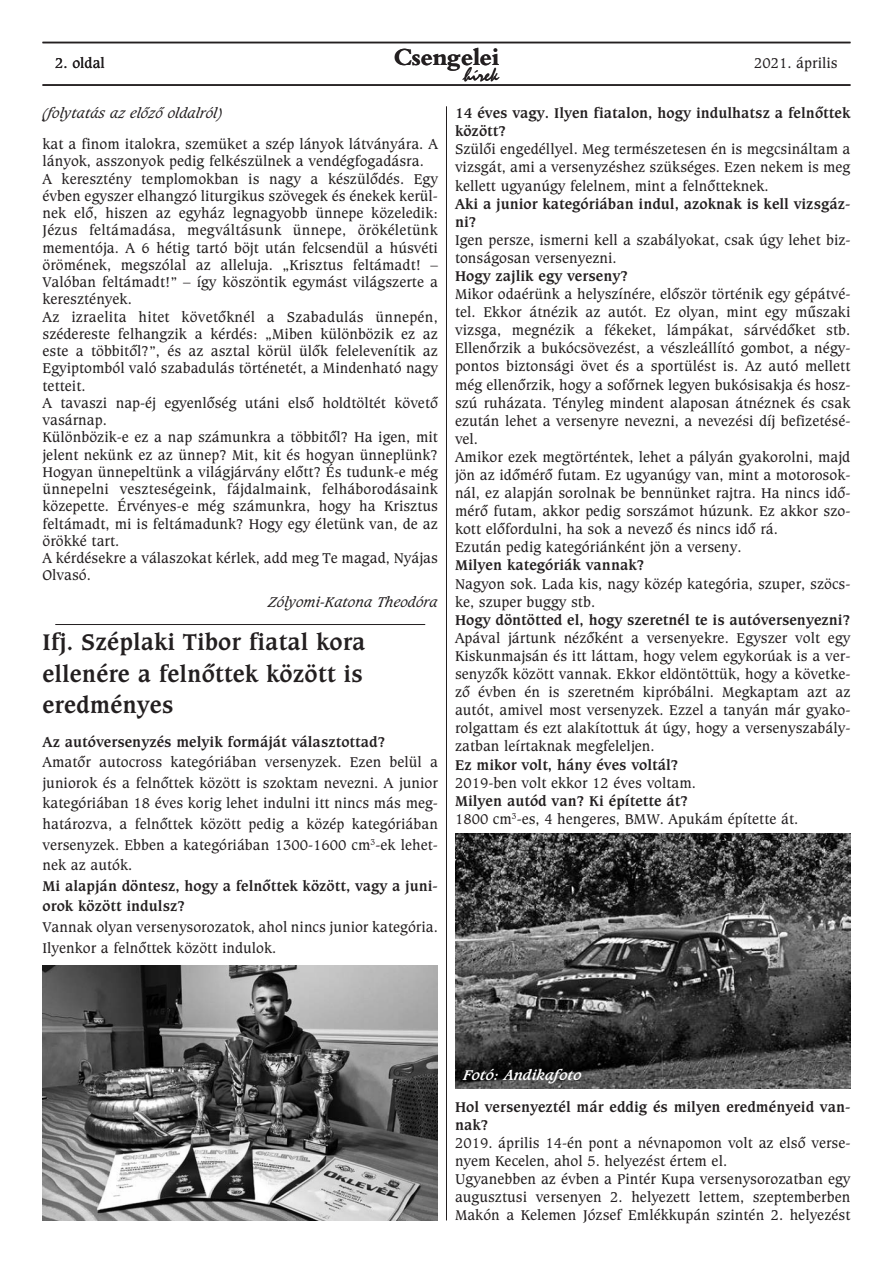
<style>
.page{position:relative;width:893px;height:1263px;background:#fff}
.page>*{position:absolute;margin:0;border:0;box-sizing:border-box;transform-origin:0 0}
.Cím{font:700 24px/31.3px "Caxton PFL";color:#231f20;text-align:justify}
.t1{font:700 24px "Aldine 401 PFL";color:#231f20}
.t2{font:19.5px "H Staccato 222 BT";color:#231f20}
.t3{font:15px/18.1px "Caxton PFL";color:#231f20;text-align:justify}
.t4{font:700 15px/18.1px "Caxton PFL";color:#231f20}
.Aláírás{font:italic 15px "Caxton PFL";color:#231f20}
.t5{font:italic 700 15px "Caxton PFL";color:#fff}
</style>
<div class="page">
<hr style="left:43px;top:42px;width:807px;height:1px;background:#231f20">
<hr style="left:43px;top:84px;width:807px;height:2px;background:#231f20">
<hr style="left:446px;top:106px;width:1px;height:1114px;background:#231f20">
<hr style="left:55px;top:624px;width:370px;height:1px;background:#231f20">
<img style="left:43px;top:965px;width:395px;height:255px">
<img style="left:455px;top:833px;width:395px;height:256px">
<h1 class="t1" style="left:394px;top:42px;width:106px">Csengelei</h1>
<p class="t3" style="left:55px;top:54px;width:51px">2. oldal</p>
<p class="t3" style="left:754px;top:54px;width:85px">2021. április</p>
<h2 class="t2" style="left:465px;top:64px;width:35px">hírek</h2>
<p class="Aláírás" style="left:43px;top:104px;width:182px">(folytatás az előzõ oldalról)</p>
<p class="t3" style="left:43px;top:135px;width:397px;line-height:17.2px">kat a finom italokra, szemüket a szép lányok látványára. A lányok, asszonyok pedig felkészülnek a vendégfogadásra.</p>
<p class="t3" style="left:43px;top:170px;width:397px;line-height:17.2px">A keresztény templomokban is nagy a készülődés. Egy évben egyszer elhangzó liturgikus szövegek és énekek kerül&shy;nek elő, hiszen az egyház legnagyobb ünnepe közeledik:<br>Jézus feltámadása, megváltásunk ünnepe, örökéletünk mementója. A 6 hétig tartó böjt után felcsendül a húsvéti örömének, megszólal az alleluja. „Krisztus feltámadt! – Valóban feltámadt!” – így köszöntik egymást világszerte a keresztények.</p>
<p class="t3" style="left:43px;top:308px;width:397px;line-height:17.2px">Az izraelita hitet követőknél a Szabadulás ünnepén, szédereste felhangzik a kérdés: „Miben különbözik ez az este a többitől?”, és az asztal körül ülők felelevenítik az Egyiptomból való szabadulás történetét, a Mindenható nagy tetteit.</p>
<p class="t3" style="left:43px;top:394px;width:397px;line-height:17.2px">A tavaszi nap-éj egyenlőség utáni első holdtöltét követő vasárnap.</p>
<p class="t3" style="left:43px;top:428px;width:397px;line-height:17.2px">Különbözik-e ez a nap számunkra a többitől? Ha igen, mit jelent nekünk ez az ünnep? Mit, kit és hogyan ünneplünk?<br>Hogyan ünnepeltünk a világjárvány előtt? És tudunk-e még ünnepelni veszteségeink, fájdalmaink, felháborodásaink közepette. Érvényes-e még számunkra, hogy ha Krisztus feltámadt, mi is feltámadunk? Hogy egy életünk van, de az örökké tart.</p>
<p class="t3" style="left:43px;top:549px;width:397px;line-height:17.2px">A kérdésekre a válaszokat kérlek, add meg Te magad, Nyájas<br>Olvasó.</p>
<p class="Aláírás" style="left:268px;top:593px;width:171px">Zólyomi-Katona Theodóra</p>
<p class="Cím" style="left:43px;top:626px;width:325px">Ifj. Széplaki Tibor fiatal kora ellenére a felnőttek között is eredményes</p>
<p class="t4" style="left:43px;top:732px;width:344px">Az autóversenyzés melyik formáját választottad?</p>
<p class="t3" style="left:43px;top:751px;width:397px;line-height:20.5px">Amatőr autocross kategóriában versenyzek. Ezen belül a juniorok és a felnőttek között is szoktam nevezni. A junior kategóriában 18 éves korig lehet indulni itt nincs más meg&shy;határozva, a felnőttek között pedig a közép kategóriában versenyzek. Ebben a kategóriában 1300-1600 cm<sup>3</sup>-ek lehet&shy;nek az autók.</p>
<p class="t4" style="left:43px;top:875px;width:397px;line-height:20.5px">Mi alapján döntesz, hogy a felnőttek között, vagy a juni&shy;orok között indulsz?</p>
<p class="t3" style="left:43px;top:916px;width:397px;line-height:20.5px">Vannak olyan versenysorozatok, ahol nincs junior kategória.<br>Ilyenkor a felnőttek között indulok.</p>
<p class="t4" style="left:455px;top:104px;width:397px">14 éves vagy. Ilyen fiatalon, hogy indulhatsz a felnőttek között?</p>
<p class="t3" style="left:455px;top:140px;width:397px">Szülői engedéllyel. Meg természetesen én is megcsináltam a vizsgát, ami a versenyzéshez szükséges. Ezen nekem is meg kellett ugyanúgy felelnem, mint a felnőtteknek.</p>
<p class="t4" style="left:455px;top:194px;width:397px">Aki a junior kategóriában indul, azoknak is kell vizsgáz&shy;ni?</p>
<p class="t3" style="left:455px;top:230px;width:397px">Igen persze, ismerni kell a szabályokat, csak úgy lehet biz&shy;tonságosan versenyezni.</p>
<p class="t4" style="left:455px;top:267px;width:175px">Hogy zajlik egy verseny?</p>
<p class="t3" style="left:455px;top:285px;width:397px">Mikor odaérünk a helyszínére, először történik egy gépátvé&shy;tel. Ekkor átnézik az autót. Ez olyan, mint egy műszaki vizsga, megnézik a fékeket, lámpákat, sárvédőket stb.<br>Ellenőrzik a bukócsövezést, a vészleállító gombot, a négy&shy;pontos biztonsági övet és a sportülést is. Az autó mellett még ellenőrzik, hogy a sofőrnek legyen bukósisakja és hos - szú ruházata. Tényleg mindent alaposan átnéznek és csak ezután lehet a versenyre nevezni, a nevezési díj befizetésé&shy;vel.</p>
<p class="t3" style="left:455px;top:447px;width:397px">Amikor ezek megtörténtek, lehet a pályán gyakorolni, majd jön az időmérő futam. Ez ugyanúgy van, mint a motorosok&shy;nál, ez alapján sorolnak be bennünket rajtra. Ha nincs idő&shy;mérő futam, akkor pedig sorszámot húzunk. Ez akkor szo&shy;kott előfordulni, ha sok a nevező és nincs idő rá.</p>
<p class="t3" style="left:455px;top:538px;width:288px">Ezután pedig kategóriánként jön a verseny.</p>
<p class="t4" style="left:455px;top:556px;width:191px">Milyen kategóriák vannak?</p>
<p class="t3" style="left:455px;top:574px;width:397px">Nagyon sok. Lada kis, nagy közép kategória, szuper, szöcs&shy;ke, szuper buggy stb.</p>
<p class="t4" style="left:455px;top:610px;width:397px">Hogy döntötted el, hogy szeretnél te is autóversenyezni?</p>
<p class="t3" style="left:455px;top:628px;width:397px">Apával jártunk nézőként a versenyekre. Egyszer volt egy Kiskunmajsán és itt láttam, hogy velem egykorúak is a ver&shy;senyzők között vannak. Ekkor eldöntöttük, hogy a követke&shy;ző évben én is szeretném kipróbálni. Megkaptam azt az autót, amivel most versenyzek. Ezzel a tanyán már gyako&shy;rolgattam és ezt alakítottuk át úgy, hogy a versenyszabály&shy;zatban leírtaknak megfeleljen.</p>
<p class="t4" style="left:455px;top:755px;width:225px">Ez mikor volt, hány éves voltál?</p>
<p class="t3" style="left:455px;top:773px;width:243px">2019-ben volt ekkor 12 éves voltam.</p>
<p class="t4" style="left:455px;top:791px;width:235px">Milyen autód van? Ki építette át?</p>
<p class="t3" style="left:455px;top:809px;width:345px">1800 cm<sup>3</sup>-es, 4 hengeres, BMW. Apukám építette át.</p>
<p class="t5" style="left:463px;top:1066px;width:120px">Fotó: Andikafoto</p>
<p class="t4" style="left:455px;top:1097px;width:397px">Hol versenyeztél már eddig és milyen eredményeid van&shy;nak?</p>
<p class="t3" style="left:455px;top:1134px;width:397px">2019. április 14-én pont a névnapomon volt az első verse&shy;nyem Kecelen, ahol 5. helyezést értem el.</p>
<p class="t3" style="left:455px;top:1170px;width:397px">Ugyanebben az évben a Pintér Kupa versenysorozatban egy augusztusi versenyen 2. helyezett lettem, szeptemberben Makón a Kelemen József Emlékkupán szintén 2. helyezést</p>
</div>
